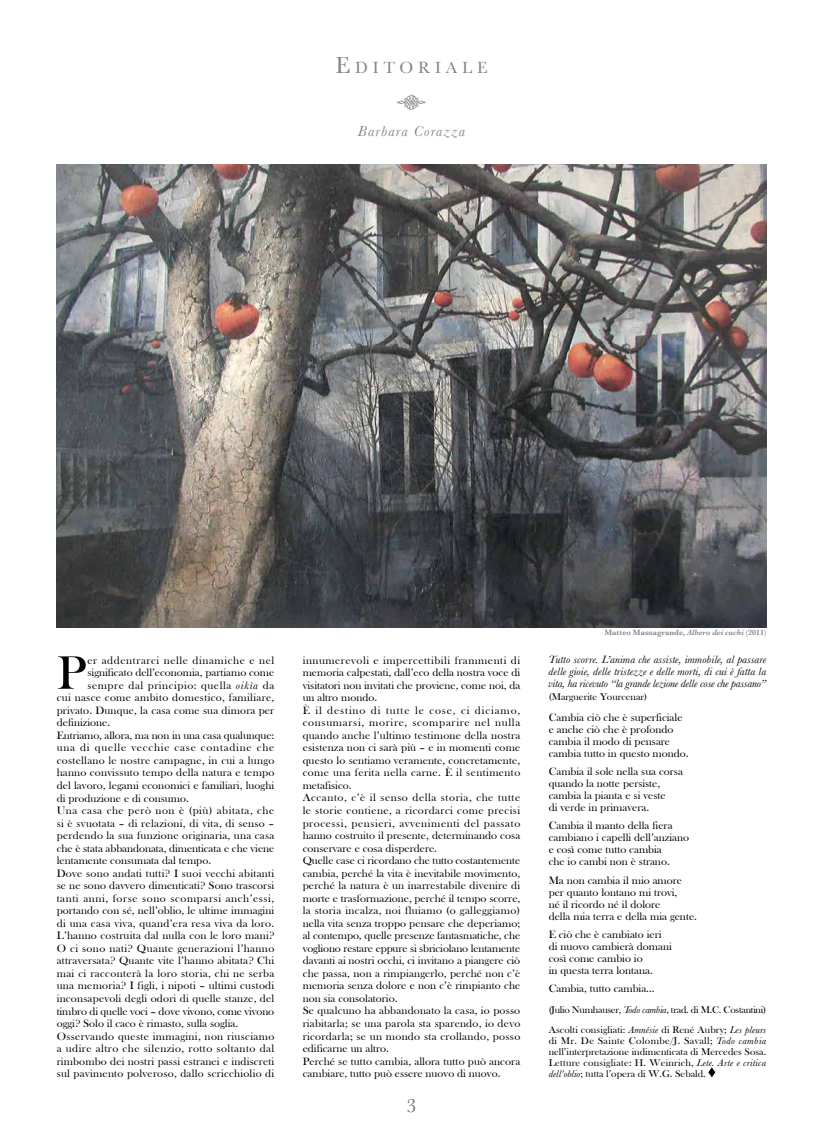
<style>
.page{position:relative;width:823px;height:1134px;background:#fff}
.page>*{position:absolute;margin:0;border:0;box-sizing:border-box;transform-origin:0 0}
.t1{font:48.5px "Bask Old Face";color:#000;scale:1.05 1}
.t2{font:30px "Nymphette";color:#808285}
.t3{font:20px "Baskerville";color:#6d6e71}
.t4{font:16.8px "Baskerville";letter-spacing:.285em;color:#808285}
.t5{font:italic 15px "Baskerville";letter-spacing:.08em;color:#808285}
.t6{font:11px/12.5px "Bask Old Face";letter-spacing:.005em;color:#000;scale:1.05 1}
.t7{font:11px "Bask Old Face";letter-spacing:.025em;color:#000;scale:1.05 1}
.t8{font:italic 11px/12px "Baskerville";letter-spacing:-.015em;color:#000;text-align:justify;scale:1.05 1}
.t9{font:11px "Bask Old Face";letter-spacing:.03em;color:#000;scale:1.05 1}
.t10{font:11px "Bask Old Face";letter-spacing:.045em;color:#000;scale:1.05 1}
.t11{font:11px "Bask Old Face";letter-spacing:-.015em;color:#000;scale:1.05 1}
.t12{font:11px "Bask Old Face";letter-spacing:.04em;color:#000;scale:1.05 1}
.t13{font:11px "Bask Old Face";letter-spacing:.05em;color:#000;scale:1.05 1}
.t14{font:11px "Bask Old Face";letter-spacing:.065em;color:#000;scale:1.05 1}
.t15{font:10px/11px "Bask Old Face";color:#000;text-align:justify;scale:1.05 1}
.t16{font:10px/20px "Bask Old Face";letter-spacing:-.025em;color:#000;scale:1.05 1}
.t17{font:600 8px "Baskerville";color:#808285}
.s1{font-size:24px}
.s2{font-family:"Baskerville";font-style:italic}
.s3{font-style:italic}
</style>
<div class="page">
<svg style="left:708px;top:1067px;width:7px;height:10px"></svg>
<img style="left:57px;top:164px;width:708px;height:464px">
<h3 class="t4" style="left:335px;top:57px;width:152px"><span class="s1">E</span>DITORIALE</h3>
<h2 class="t2" style="left:396px;top:86px;width:31px">q</h2>
<h3 class="t5" style="left:357px;top:121px;width:109px">Barbara Corazza</h3>
<h1 class="t1" style="left:57px;top:646px;width:30px">P</h1>
<p class="t10" style="left:87px;top:654px;width:179px">er addentrarci nelle dinamiche e nel</p>
<p class="t6" style="left:87px;top:667px;width:179px">significato dell’economia, partiamo come</p>
<p class="t10" style="left:87px;top:679px;width:179px">sempre dal principio: quella <span class="s2">oikìa</span> da</p>
<p class="t7" style="left:57px;top:691px;width:208px">cui nasce come ambito domestico, familiare,</p>
<p class="t6" style="left:57px;top:704px;width:208px">privato. Dunque, la casa come sua dimora per</p>
<p class="t6" style="left:57px;top:717px;width:52px">definizione.</p>
<p class="t6" style="left:57px;top:729px;width:209px">Entriamo, allora, ma non in una casa qualunque:</p>
<p class="t14" style="left:57px;top:742px;width:209px">una di quelle vecchie case contadine che</p>
<p class="t7" style="left:57px;top:754px;width:209px">costellano le nostre campagne, in cui a lungo</p>
<p class="t6" style="left:57px;top:767px;width:209px">hanno convissuto tempo della natura e tempo</p>
<p class="t6" style="left:57px;top:779px;width:209px">del lavoro, legami economici e familiari, luoghi</p>
<p class="t6" style="left:57px;top:792px;width:127px">di produzione e di consumo.</p>
<p class="t10" style="left:57px;top:804px;width:208px">Una casa che però non è (più) abitata, che</p>
<p class="t7" style="left:57px;top:817px;width:208px">si è svuotata – di relazioni, di vita, di senso –</p>
<p class="t6" style="left:57px;top:829px;width:208px">perdendo la sua funzione originaria, una casa</p>
<p class="t6" style="left:57px;top:842px;width:209px">che è stata abbandonata, dimenticata e che viene</p>
<p class="t6" style="left:57px;top:854px;width:148px">lentamente consumata dal tempo.</p>
<p class="t7" style="left:57px;top:867px;width:209px">Dove sono andati tutti? I suoi vecchi abitanti</p>
<p class="t6" style="left:57px;top:879px;width:208px">se ne sono davvero dimenticati? Sono trascorsi</p>
<p class="t13" style="left:57px;top:892px;width:209px">tanti anni, forse sono scomparsi anch’essi,</p>
<p class="t6" style="left:57px;top:905px;width:208px">portando con sé, nell’oblio, le ultime immagini</p>
<p class="t7" style="left:57px;top:917px;width:208px">di una casa viva, quand’era resa viva da loro.</p>
<p class="t6" style="left:57px;top:930px;width:209px">L’hanno costruita dal nulla con le loro mani?</p>
<p class="t9" style="left:57px;top:942px;width:209px">O ci sono nati? Quante generazioni l’hanno</p>
<p class="t6" style="left:57px;top:955px;width:208px">attraversata? Quante vite l’hanno abitata? Chi</p>
<p class="t9" style="left:57px;top:967px;width:209px">mai ci racconterà la loro storia, chi ne serba</p>
<p class="t6" style="left:57px;top:980px;width:208px">una memoria? I figli, i nipoti – ultimi custodi</p>
<p class="t6" style="left:57px;top:992px;width:209px">inconsapevoli degli odori di quelle stanze, del</p>
<p class="t11" style="left:57px;top:1005px;width:208px">timbro di quelle voci – dove vivono, come vivono</p>
<p class="t6" style="left:57px;top:1017px;width:174px">oggi? Solo il caco è rimasto, sulla soglia.</p>
<p class="t9" style="left:57px;top:1030px;width:209px">Osservando queste immagini, non riusciamo</p>
<p class="t12" style="left:57px;top:1042px;width:208px">a udire altro che silenzio, rotto soltanto dal</p>
<p class="t6" style="left:57px;top:1055px;width:209px">rimbombo dei nostri passi estranei e indiscreti</p>
<p class="t6" style="left:57px;top:1067px;width:208px">sul pavimento polveroso, dallo scricchiolio di</p>
<p class="t17" style="left:604px;top:626px;width:163px">Matteo Massagrande, <span class="s3">Albero dei cachi</span> (2011)</p>
<p class="t6" style="left:302px;top:654px;width:209px">innumerevoli e impercettibili frammenti di memoria calpestati, dall’eco della nostra voce di visitatori non invitati che proviene, come noi, da un altro mondo.<br>È il destino di tutte le cose, ci diciamo, consumarsi, morire, scomparire nel nulla quando anche l’ultimo testimone della nostra esistenza non ci sarà più – e in momenti come questo lo sentiamo veramente, concretamente, come una ferita nella carne. È il sentimento metafisico.<br>Accanto, c’è il senso della storia, che tutte le storie contiene, a ricordarci come precisi processi, pensieri, avvenimenti del passato hanno costruito il presente, determinando cosa conservare e cosa disperdere.<br>Quelle case ci ricordano che tutto costantemente cambia, perché la vita è inevitabile movimento, perché la natura è un inarrestabile divenire di morte e trasformazione, perché il tempo scorre, la storia incalza, noi fluiamo (o galleggiamo) nella vita senza troppo pensare che deperiamo; al contempo, quelle presenze fantasmatiche, che vogliono restare eppure si sbriciolano lentamente davanti ai nostri occhi, ci invitano a piangere ciò che passa, non a rimpiangerlo, perché non c’è memoria senza dolore e non c’è rimpianto che non sia consolatorio.<br>Se qualcuno ha abbandonato la casa, io posso riabitarla; se una parola sta sparendo, io devo ricordarla; se un mondo sta crollando, posso edificarne un altro.<br>Perché se tutto cambia, allora tutto può ancora cambiare, tutto può essere nuovo di nuovo.</p>
<p class="t8" style="left:548px;top:654px;width:209px">Tutto scorre. L’anima che assiste, immobile, al passare delle gioie, delle tristezze e delle morti, di cui è fatta la vita, ha ricevuto “la grande lezione delle cose che passano”</p>
<p class="t15" style="left:548px;top:691px;width:95px">(Marguerite Yourcenar)</p>
<p class="t6" style="left:548px;top:712px;width:135px;line-height:12px">Cambia ciò che è superficiale e anche ciò che è profondo cambia il modo di pensare cambia tutto in questo mondo.</p>
<p class="t6" style="left:548px;top:766px;width:129px;line-height:12px">Cambia il sole nella sua corsa quando la notte persiste, cambia la pianta e si veste<br>di verde in primavera.</p>
<p class="t6" style="left:548px;top:820px;width:135px;line-height:12px">Cambia il manto della fiera cambiano i capelli dell’anziano e così come tutto cambia<br>che io cambi non è strano.</p>
<p class="t6" style="left:548px;top:874px;width:143px;line-height:12px">Ma non cambia il mio amore per quanto lontano mi trovi,<br>né il ricordo né il dolore<br>della mia terra e della mia gente.</p>
<p class="t6" style="left:548px;top:928px;width:119px;line-height:12px">E ciò che è cambiato ieri di nuovo cambierà domani così come cambio io<br>in questa terra lontana.</p>
<p class="t6" style="left:548px;top:982px;width:102px">Cambia, tutto cambia...</p>
<p class="t16" style="left:548px;top:1000px;width:208px">(Julio Numhauser, <span class="s2">Todo cambia</span>, trad. di M.C. Costantini)<br>Ascolti consigliati: <span class="s2">Amnésie</span> di René Aubry; <span class="s2">Les pleurs</span></p>
<p class="t15" style="left:548px;top:1036px;width:209px">di Mr. De Sainte Colombe/J. Savall; <span class="s2">Todo cambia </span>nell’interpretazione indimenticata di Mercedes Sosa.<br>Letture consigliate: H. Weinrich, <span class="s2">Lete. Arte e critica dell’oblio</span>; tutta l’opera di W.G. Sebald.</p>
<h3 class="t3" style="left:406px;top:1093px;width:11px">3</h3>
</div>
